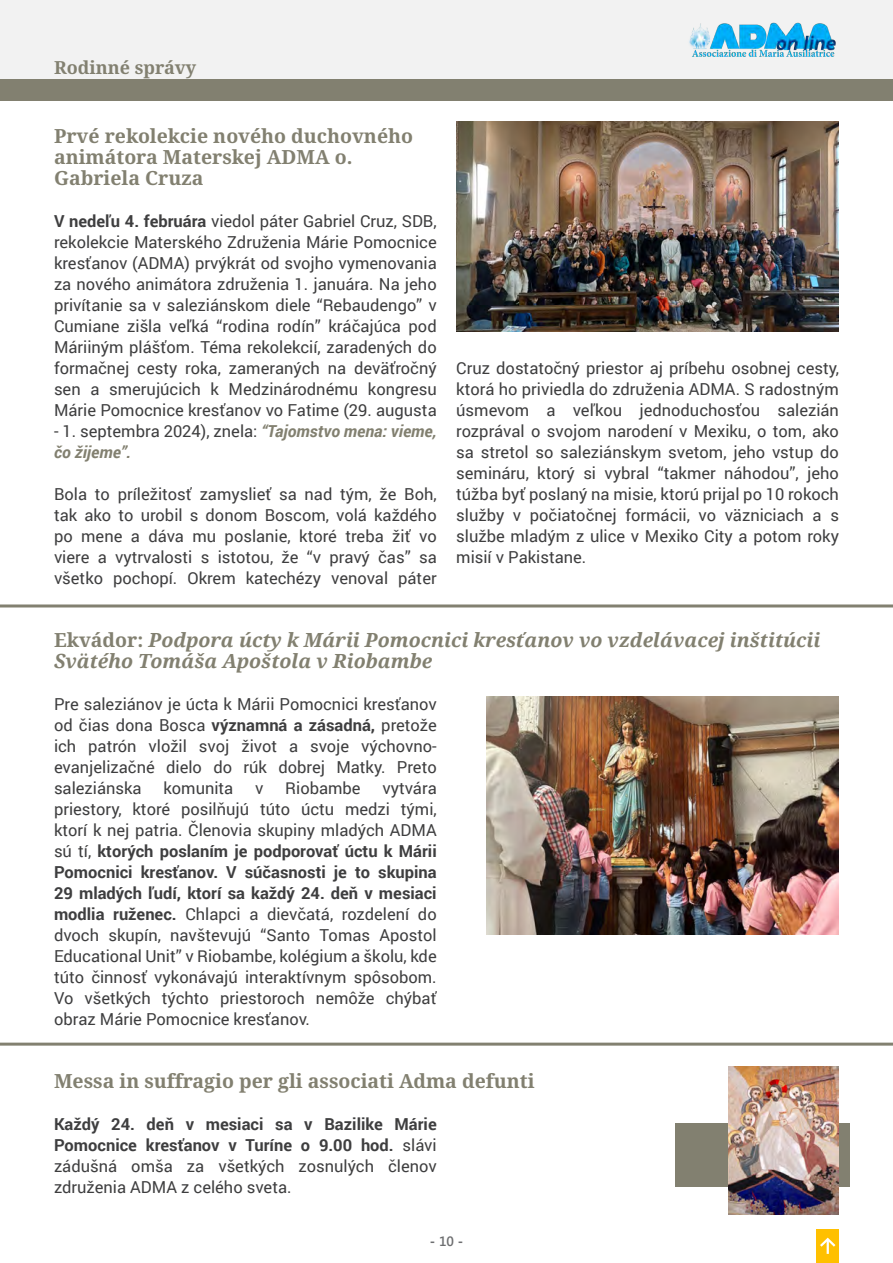
<style>
.page{position:relative;width:893px;height:1263px;background:#fff}
.page>*{position:absolute;margin:0;border:0;box-sizing:border-box;transform-origin:0 0}
.t1{font:700 19.5px/21px "Noto Serif";color:#828070}
.t2{font:italic 700 19.5px/21px "Noto Serif";color:#828070}
.t3{font:700 18px "Noto Serif";color:#828070}
.t4{font:16.5px/21px "Roboto";color:#3e3e3f;text-align:justify}
.t5{font:700 16.5px/21px "Roboto";color:#3e3e3f;text-align:justify}
.t6{font:italic 700 16.5px/21px "Roboto";color:#828070}
.t7{font:700 13.5px "Segoe UI";color:#6d6e70}
.s1{font-weight:700}
.s2{font-weight:400;font-style:normal;color:#3e3e3f}
.s3{font-style:normal}
.s4{font-weight:400}
.s5{font-weight:600}
</style>
<div class="page">
<div style="left:0;top:0;width:893px;height:80px;background:#f2f2f2"></div>
<img style="left:689px;top:22px;width:147px;height:35px">
<div style="left:816px;top:1229px;width:23px;height:34px;background:#ffc000"></div>
<svg style="left:820px;top:1237px;width:16px;height:17px"></svg>
<div style="left:0;top:80px;width:893px;height:20px;background:#828070"></div>
<div style="left:675px;top:1124px;width:174px;height:63px;background:#828070"></div>
<hr style="left:0;top:604px;width:893px;height:3px;background:#828070">
<hr style="left:0;top:1042px;width:893px;height:3px;background:#828070">
<img style="left:456px;top:122px;width:383px;height:210px">
<img style="left:487px;top:696px;width:352px;height:238px">
<img style="left:729px;top:1067px;width:110px;height:148px">
<p class="t3" style="left:54px;top:54px;width:144px">Rodinné správy</p>
<p class="t1" style="left:54px;top:124px;width:361px">Prvé rekolekcie nového duchovného animátora Materskej ADMA o.<br>Gabriela Cruza</p>
<p class="t4" style="left:54px;top:210px;width:384px"><span class="s1">V nedeľu 4. februára</span> viedol páter Gabriel Cruz, SDB, rekolekcie Materského Združenia Márie Pomocnice kresťanov (ADMA) prvýkrát od svojho vymenovania za nového animátora združenia 1. januára. Na jeho privítanie sa v saleziánskom diele “Rebaudengo” v Cumiane zišla veľká “rodina rodín” kráčajúca pod Máriiným plášťom. Téma rekolekcií, zaradených do formačnej cesty roka, zameraných na deväťročný sen a smerujúcich k Medzinárodnému kongresu Márie Pomocnice kresťanov vo Fatime (29. augusta</p>
<p class="t6" style="left:54px;top:420px;width:384px"><span class="s2">- 1. septembra 2024), znela:</span> “Tajomstvo mena: vieme, čo žijeme”.</p>
<p class="t4" style="left:54px;top:483px;width:384px">Bola to príležitosť zamyslieť sa nad tým, že Boh, tak ako to urobil s donom Boscom, volá každého po mene a dáva mu poslanie, ktoré treba žiť vo viere a vytrvalosti s istotou, že “v pravý čas” sa všetko pochopí. Okrem katechézy venoval páter</p>
<p class="t4" style="left:456px;top:357px;width:384px">Cruz dostatočný priestor aj príbehu osobnej cesty, ktorá ho priviedla do združenia ADMA. S radostným úsmevom a veľkou jednoduchosťou salezián rozprával o svojom narodení v Mexiku, o tom, ako sa stretol so saleziánskym svetom, jeho vstup do semináru, ktorý si vybral “takmer náhodou”, jeho túžba byť poslaný na misie, ktorú prijal po 10 rokoch služby v počiatočnej formácii, vo väzniciach a s službe mladým z ulice v Mexiko City a potom roky misií v Pakistane.</p>
<p class="t2" style="left:54px;top:628px;width:768px"><span class="s3">Ekvádor:</span> Podpora úcty k Márii Pomocnici kresťanov vo vzdelávacej inštitúcii<br>Svätého Tomáša Apoštola v Riobambe</p>
<p class="t4" style="left:54px;top:693px;width:384px">Pre saleziánov je úcta k Márii Pomocnici kresťanov od čias dona Bosca <span class="s1">významná a zásadná,</span> pretože ich patrón vložil svoj život a svoje výchovno&shy;evanjelizačné dielo do rúk dobrej Matky. Preto saleziánska</p>
<p class="t4" style="left:163px;top:777px;width:71px">komunita</p>
<p class="t4" style="left:255px;top:777px;width:10px">v</p>
<p class="t4" style="left:285px;top:777px;width:77px">Riobambe</p>
<p class="t4" style="left:54px;top:777px;width:384px;text-indent:328px">vytvára priestory, ktoré posilňujú túto úctu medzi tými, ktorí k nej patria. Členovia skupiny mladých ADMA sú tí, <span class="s1">ktorých poslaním je podporovať úctu k Márii Pomocnici kresťanov. V súčasnosti je to skupina 29 mladých ľudí, ktorí sa každý 24. deň v mesiaci modlia ruženec.</span> Chlapci a dievčatá, rozdelení do dvoch skupín, navštevujú “Santo Tomas Apostol Educational Unit” v Riobambe, kolégium a školu, kde túto činnosť vykonávajú interaktívnym spôsobom.<br>Vo všetkých týchto priestoroch nemôže chýbať obraz Márie Pomocnice kresťanov.</p>
<p class="t1" style="left:54px;top:1069px;width:482px">Messa in suffragio per gli associati Adma defunti</p>
<p class="t5" style="left:54px;top:1112px;width:384px">Každý 24. deň v mesiaci sa v Bazilike Márie Pomocnice kresťanov v Turíne o 9.00 hod. <span class="s4">slávi zádušná omša za všetkých zosnulých členov združenia ADMA z celého sveta.</span></p>
<p class="t7" style="left:430px;top:1229px;width:35px">- <span class="s5">10</span> -</p>
</div>
